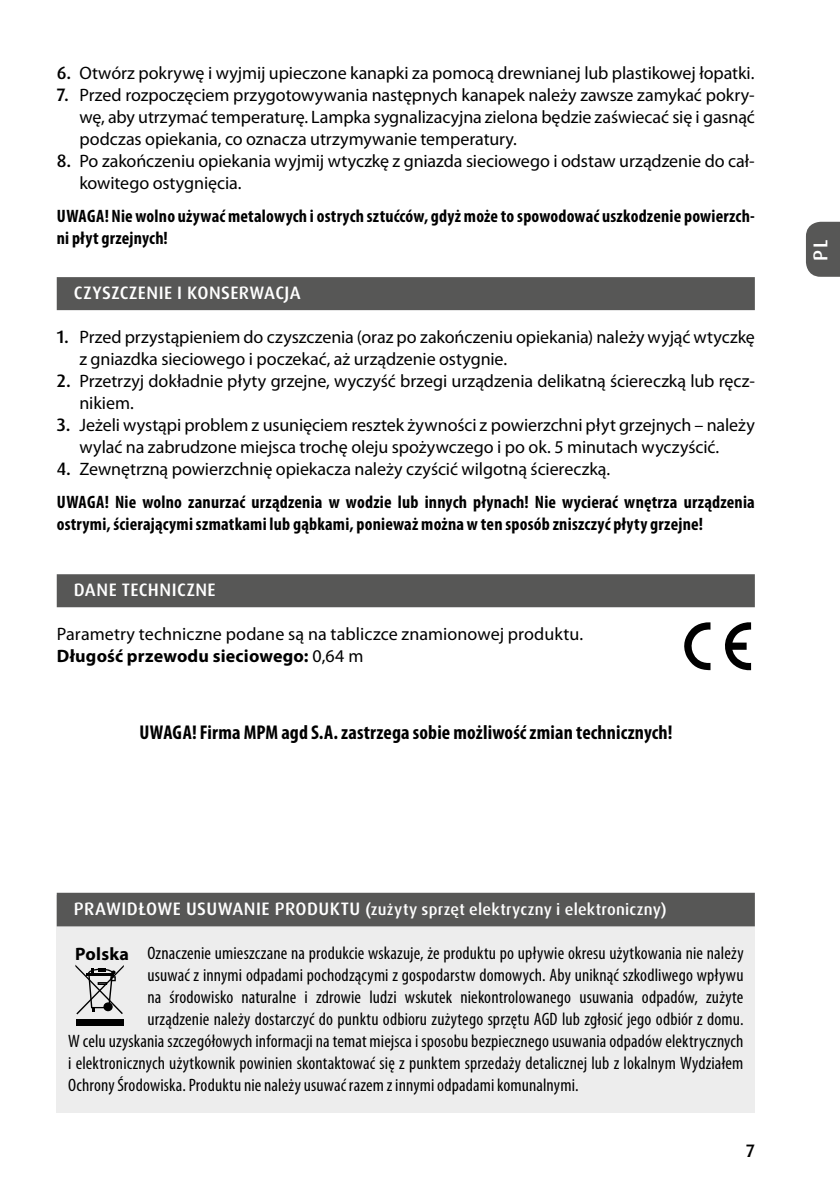
<style>
.page{position:relative;width:840px;height:1191px;background:#fff}
.page>*{position:absolute;margin:0;border:0;box-sizing:border-box;transform-origin:0 0}
.t1{font:700 condensed 20px "Myriad Pro";letter-spacing:.005em;color:#000}
.t2{font:500 20px "Dax Pro";color:#fff}
.t3{font:18px/22px "Myriad Pro";letter-spacing:-.005em;color:#000}
.t4{font:condensed 18px "Myriad Pro";letter-spacing:.01em;color:#000}
.t5{font:700 condensed 18px/22px "Myriad Pro";letter-spacing:.01em;color:#000}
.t6{font:500 18px "Dax Pro";letter-spacing:.025em;color:#fff}
.t7{font:500 18px "Dax Pro";color:#000}
.t8{font:500 16px "Dax Pro";letter-spacing:.015em;color:#fff}
.s1{font-family:"Dax Pro";font-weight:500}
.s2{font-family:"Dax Pro";font-weight:500;font-stretch:normal}
.s3{font-weight:400;font-stretch:normal}
.s4{font-weight:700}
.s5{font-size:18px}
.s6{font-weight:700;font-stretch:normal}
</style>
<div class="page">
<div style="left:806px;top:222px;width:33px;height:55px;background:#575756"></div>
<div style="left:57px;top:277px;width:697px;height:33px;background:#575756"></div>
<div style="left:57px;top:574px;width:697px;height:33px;background:#575756"></div>
<svg style="left:684px;top:622px;width:26px;height:48px"></svg>
<svg style="left:725px;top:622px;width:25px;height:48px"></svg>
<div style="left:57px;top:895px;width:697px;height:218px;background:#ededed"></div>
<div style="left:57px;top:892px;width:697px;height:34px;background:#575756"></div>
<svg style="left:75px;top:964px;width:49px;height:50px"></svg>
<div style="left:76px;top:1018px;width:47px;height:7px;background:#000"></div>
<p class="t3" style="left:57px;top:62px;width:698px"><span class="s1">6.</span> Otwórz pokrywę i wyjmij upieczone kanapki za pomocą drewnianej lub plastikowej łopatki.</p>
<p class="t3" style="left:79px;top:84px;width:676px;text-align:justify;text-indent:-23px"><span class="s1">7.</span> Przed rozpoczęciem przygotowywania następnych kanapek należy zawsze zamykać pokry&shy;wę, aby utrzymać temperaturę. Lampka sygnalizacyjna zielona będzie zaświecać się i gasnąć podczas opiekania, co oznacza utrzymywanie temperatury.</p>
<p class="t3" style="left:79px;top:150px;width:676px;text-indent:-23px"><span class="s1">8.</span> Po zakończeniu opiekania wyjmij wtyczkę z gniazda sieciowego i odstaw urządzenie do cał&shy;kowitego ostygnięcia.</p>
<p class="t5" style="left:57px;top:205px;width:699px">UWAGA! Nie wolno używać metalowych i ostrych sztućców, gdyż może to spowodować uszkodzenie powierzch&shy;ni płyt grzejnych!</p>
<p class="t6" style="left:74px;top:281px;width:228px">CZYSZCZENIE I KONSERWACJA</p>
<p class="t3" style="left:79px;top:326px;width:676px;text-indent:-23px"><span class="s1">1.</span> Przed przystąpieniem do czyszczenia (oraz po zakończeniu opiekania) należy wyjąć wtyczkę z gniazdka sieciowego i poczekać, aż urządzenie ostygnie.</p>
<p class="t3" style="left:79px;top:370px;width:676px;text-indent:-23px"><span class="s1">2.</span> Przetrzyj dokładnie płyty grzejne, wyczyść brzegi urządzenia delikatną ściereczką lub ręcz&shy;nikiem.</p>
<p class="t3" style="left:79px;top:414px;width:676px;text-indent:-23px"><span class="s1">3.</span> Jeżeli wystąpi problem z usunięciem resztek żywności z powierzchni płyt grzejnych – należy wylać na zabrudzone miejsca trochę oleju spożywczego i po ok. 5 minutach wyczyścić.</p>
<p class="t5" style="left:57px;top:452px;width:699px;line-height:33px"><span class="s2">4.</span> <span class="s3">Zewnętrzną powierzchnię opiekacza należy czyścić wilgotną ściereczką.<br></span>UWAGA! Nie wolno zanurzać urządzenia w wodzie lub innych płynach! Nie wycierać wnętrza urządzenia</p>
<p class="t5" style="left:57px;top:513px;width:647px">ostrymi, ścierającymi szmatkami lub gąbkami, ponieważ można w ten sposób zniszczyć płyty grzejne!</p>
<p class="t6" style="left:74px;top:578px;width:143px">DANE TECHNICZNE</p>
<p class="t3" style="left:57px;top:623px;width:527px">Parametry techniczne podane są na tabliczce znamionowej produktu.<br><span class="s4">Długość przewodu sieciowego:</span> 0,64 m</p>
<p class="t1" style="left:139px;top:721px;width:534px">UWAGA! Firma MPM agd S.A. zastrzega sobie możliwość zmian technicznych!</p>
<p class="t2" style="left:807px;top:261px;width:23px;rotate:-90deg">PL</p>
<p class="t8" style="left:74px;top:899px;width:594px"><span class="s5">PRAWIDŁOWE USUWANIE PRODUKTU</span> (zużyty sprzęt elektryczny i elektroniczny)</p>
<p class="t4" style="left:75px;top:943px;width:669px"><span class="s6">Polska</span> Oznaczenie umieszczane na produkcie wskazuje, że produktu po upływie okresu użytkowania nie należy</p>
<p class="t4" style="left:147px;top:965px;width:597px">usuwać z innymi odpadami pochodzącymi z gospodarstw domowych. Aby uniknąć szkodliwego wpływu</p>
<p class="t4" style="left:147px;top:987px;width:597px">na środowisko naturalne i zdrowie ludzi wskutek niekontrolowanego usuwania odpadów, zużyte</p>
<p class="t4" style="left:147px;top:1009px;width:597px">urządzenie należy dostarczyć do punktu odbioru zużytego sprzętu AGD lub zgłosić jego odbiór z domu.</p>
<p class="t4" style="left:68px;top:1031px;width:676px">W celu uzyskania szczegółowych informacji na temat miejsca i sposobu bezpiecznego usuwania odpadów elektrycznych</p>
<p class="t4" style="left:68px;top:1053px;width:676px">i elektronicznych użytkownik powinien skontaktować się z punktem sprzedaży detalicznej lub z lokalnym Wydziałem</p>
<p class="t4" style="left:68px;top:1075px;width:511px">Ochrony Środowiska. Produktu nie należy usuwać razem z innymi odpadami komunalnymi.</p>
<p class="t7" style="left:745px;top:1139px;width:10px">7</p>
</div>
